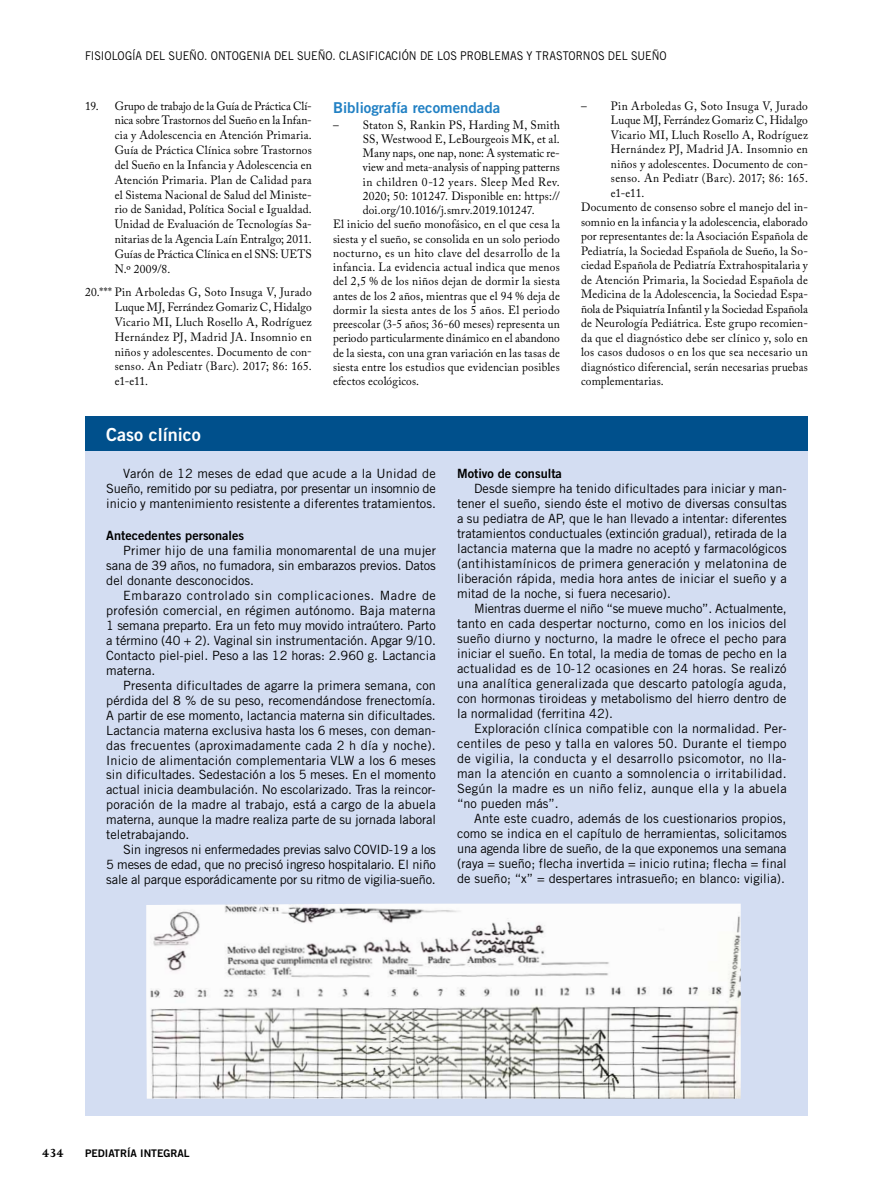
<style>
.page{position:relative;width:893px;height:1191px;background:#fff}
.page>*{position:absolute;margin:0;border:0;box-sizing:border-box;transform-origin:0 0}
.t1{font:18px "Trade Gothic Bold Two";color:#fff}
.t2{font:15px "Trade Gothic Bold Two";color:#2281c4}
.t3{font:700 13.5px "Joanna MT Std";color:#000}
.t4{font:12.75px/15px "Trade Gothic";color:#000;text-align:justify}
.t5{font:12.75px "Trade Gothic Bold Two";color:#000}
.t6{font:12px/14.9px "Adobe Caslon Pro";letter-spacing:.02em;color:#000;text-align:justify;scale:.95 1}
.t7{font:12px "Adobe Caslon Pro";color:#000;scale:.95 1}
.t8{font:12px "Trade Gothic";color:#000;scale:.9 1}
.t9{font:12px "Adobe Caslon Pro";letter-spacing:.04em;color:#000;scale:.95 1}
.t10{font:12px "Adobe Caslon Pro";letter-spacing:-.005em;color:#000;scale:.95 1}
.t11{font:12px "Adobe Caslon Pro";letter-spacing:.045em;color:#000;scale:.95 1}
.t12{font:10.5px "Trade Gothic Bold Two";color:#000}
</style>
<div class="page">
<div style="left:85px;top:448px;width:723px;height:667px;background:#d3ddf2"></div>
<div style="left:85px;top:416px;width:723px;height:34px;background:#00508c"></div>
<img style="left:146px;top:903px;width:595px;height:195px">
<p class="t8" style="left:85px;top:49px;width:648px">Fisiología del sueño. Ontogenia del sueño. Clasificación de los problemas y trastornos del sueño</p>
<p class="t6" style="left:115px;top:98px;width:209px;text-indent:-30px">19. Grupo de trabajo de la Guía de Práctica Clí&shy;nica sobre Trastornos del Sueño en la Infan&shy;cia y Adolescencia en Atención Primaria.<br>Guía de Práctica Clínica sobre Trastornos del Sueño en la Infancia y Adolescencia en Atención Primaria. Plan de Calidad para el Sistema Nacional de Salud del Ministe&shy;rio de Sanidad, Política Social e Igualdad.<br>Unidad de Evaluación de Tecnologías Sa&shy;nitarias de la Agencia Laín Entralgo; 2011.<br>Guías de Práctica Clínica en el SNS: UETS N.º 2009/8.</p>
<p class="t6" style="left:115px;top:284px;width:209px;text-indent:-30px">20.*** Pin Arboledas G, Soto Insuga V, Jurado Luque MJ, Ferrández Gomariz C, Hidalgo Vicario MI, Lluch Rosello A, Rodríguez Hernández PJ, Madrid JA. Insomnio en niños y adolescentes. Documento de con&shy;senso. An Pediatr (Barc). 2017; 86: 165. e1-e11.</p>
<h1 class="t1" style="left:106px;top:423px;width:96px">Caso clínico</h1>
<p class="t2" style="left:333px;top:98px;width:169px">Bibliografía recomendada</p>
<p class="t6" style="left:333px;top:117px;width:240px">– Staton S, Rankin PS, Harding M, Smith</p>
<p class="t6" style="left:363px;top:131px;width:209px">SS, Westwood E, LeBourgeois MK, et al.</p>
<p class="t10" style="left:363px;top:146px;width:209px">Many naps, one nap, none: A systematic re-</p>
<p class="t6" style="left:363px;top:160px;width:209px">view and meta-analysis of napping patterns</p>
<p class="t11" style="left:363px;top:174px;width:209px">in children 0-12 years. Sleep Med Rev.</p>
<p class="t6" style="left:363px;top:188px;width:209px">2020; 50: 101247. Disponible en: https://</p>
<p class="t6" style="left:363px;top:202px;width:182px">doi.org/10.1016/j.smrv.2019.101247.</p>
<p class="t6" style="left:333px;top:217px;width:240px">El inicio del sueño monofásico, en el que cesa la</p>
<p class="t6" style="left:333px;top:231px;width:240px">siesta y el sueño, se consolida en un solo periodo</p>
<p class="t9" style="left:333px;top:246px;width:240px">nocturno, es un hito clave del desarrollo de la</p>
<p class="t6" style="left:333px;top:259px;width:240px">infancia. La evidencia actual indica que menos</p>
<p class="t6" style="left:333px;top:274px;width:240px">del 2,5 % de los niños dejan de dormir la siesta</p>
<p class="t6" style="left:333px;top:288px;width:240px">antes de los 2 años, mientras que el 94 % deja de</p>
<p class="t6" style="left:333px;top:302px;width:240px">dormir la siesta antes de los 5 años. El periodo</p>
<p class="t6" style="left:333px;top:316px;width:240px">preescolar (3-5 años; 36-60 meses) representa un</p>
<p class="t7" style="left:333px;top:331px;width:240px">periodo particularmente dinámico en el abandono</p>
<p class="t6" style="left:333px;top:345px;width:240px">de la siesta, con una gran variación en las tasas de</p>
<p class="t6" style="left:333px;top:359px;width:240px">siesta entre los estudios que evidencian posibles</p>
<p class="t6" style="left:333px;top:373px;width:92px">efectos ecológicos.</p>
<p class="t6" style="left:581px;top:98px;width:240px">– Pin Arboledas G, Soto Insuga V, Jurado</p>
<p class="t6" style="left:611px;top:113px;width:209px">Luque MJ, Ferrández Gomariz C, Hidalgo</p>
<p class="t6" style="left:611px;top:127px;width:209px">Vicario MI, Lluch Rosello A, Rodríguez</p>
<p class="t6" style="left:611px;top:142px;width:209px">Hernández PJ, Madrid JA. Insomnio en</p>
<p class="t6" style="left:611px;top:156px;width:209px">niños y adolescentes. Documento de con-</p>
<p class="t6" style="left:611px;top:171px;width:209px">senso. An Pediatr (Barc). 2017; 86: 165.</p>
<p class="t6" style="left:611px;top:185px;width:37px">e1-e11.</p>
<p class="t6" style="left:581px;top:199px;width:240px">Documento de consenso sobre el manejo del in-</p>
<p class="t6" style="left:581px;top:214px;width:240px">somnio en la infancia y la adolescencia, elaborado</p>
<p class="t6" style="left:581px;top:228px;width:240px">por representantes de: la Asociación Española de</p>
<p class="t6" style="left:581px;top:243px;width:240px">Pediatría, la Sociedad Española de Sueño, la So-</p>
<p class="t6" style="left:581px;top:257px;width:240px">ciedad Española de Pediatría Extrahospitalaria y</p>
<p class="t6" style="left:581px;top:272px;width:240px">de Atención Primaria, la Sociedad Española de</p>
<p class="t6" style="left:581px;top:286px;width:240px">Medicina de la Adolescencia, la Sociedad Espa-</p>
<p class="t7" style="left:581px;top:301px;width:240px">ñola de Psiquiatría Infantil y la Sociedad Española</p>
<p class="t6" style="left:581px;top:315px;width:240px">de Neurología Pediátrica. Este grupo recomien-</p>
<p class="t6" style="left:581px;top:330px;width:240px">da que el diagnóstico debe ser clínico y, solo en</p>
<p class="t6" style="left:581px;top:344px;width:240px">los casos dudosos o en los que sea necesario un</p>
<p class="t6" style="left:581px;top:359px;width:240px">diagnóstico diferencial, serán necesarias pruebas</p>
<p class="t6" style="left:581px;top:373px;width:89px">complementarias.</p>
<p class="t4" style="left:106px;top:466px;width:331px;text-indent:17px">Varón de 12 meses de edad que acude a la Unidad de Sueño, remitido por su pediatra, por presentar un insomnio de inicio y mantenimiento resistente a diferentes tratamientos.</p>
<p class="t5" style="left:106px;top:527px;width:139px">Antecedentes personales</p>
<p class="t4" style="left:106px;top:542px;width:331px;text-indent:17px">Primer hijo de una familia monomarental de una mujer sana de 39 años, no fumadora, sin embarazos previos. Datos del donante desconocidos.</p>
<p class="t4" style="left:106px;top:587px;width:331px;text-indent:17px">Embarazo controlado sin complicaciones. Madre de profesión comercial, en régimen autónomo. Baja materna 1 semana preparto. Era un feto muy movido intraútero. Parto a término (40 + 2). Vaginal sin instrumentación. Apgar 9/10.<br>Contacto piel-piel. Peso a las 12 horas: 2.960 g. Lactancia materna.</p>
<p class="t4" style="left:106px;top:677px;width:331px;text-indent:17px">Presenta dificultades de agarre la primera semana, con pérdida del 8 % de su peso, recomendándose frenectomía.<br>A partir de ese momento, lactancia materna sin dificultades.<br>Lactancia materna exclusiva hasta los 6 meses, con deman&shy;das frecuentes (aproximadamente cada 2 h día y noche).<br>Inicio de alimentación complementaria VLW a los 6 meses sin dificultades. Sedestación a los 5 meses. En el momento actual inicia deambulación. No escolarizado. Tras la reincor&shy;poración de la madre al trabajo, está a cargo de la abuela materna, aunque la madre realiza parte de su jornada laboral teletrabajando.</p>
<p class="t4" style="left:106px;top:842px;width:331px;text-indent:17px">Sin ingresos ni enfermedades previas salvo COVID-19 a los 5 meses de edad, que no precisó ingreso hospitalario. El niño sale al parque esporádicamente por su ritmo de vigilia-sueño.</p>
<p class="t5" style="left:457px;top:466px;width:106px">Motivo de consulta</p>
<p class="t4" style="left:457px;top:481px;width:331px;text-indent:17px">Desde siempre ha tenido dificultades para iniciar y man&shy;tener el sueño, siendo éste el motivo de diversas consultas a su pediatra de AP, que le han llevado a intentar: diferentes tratamientos conductuales (extinción gradual), retirada de la lactancia materna que la madre no aceptó y farmacológicos (antihistamínicos de primera generación y melatonina de liberación rápida, media hora antes de iniciar el sueño y a mitad de la noche, si fuera necesario).</p>
<p class="t4" style="left:457px;top:601px;width:331px;text-indent:17px">Mientras duerme el niño “se mueve mucho”. Actualmente, tanto en cada despertar nocturno, como en los inicios del sueño diurno y nocturno, la madre le ofrece el pecho para iniciar el sueño. En total, la media de tomas de pecho en la actualidad es de 10-12 ocasiones en 24 horas. Se realizó una analítica generalizada que descarto patología aguda, con hormonas tiroideas y metabolismo del hierro dentro de la normalidad (ferritina 42).</p>
<p class="t4" style="left:457px;top:721px;width:331px;text-indent:17px">Exploración clínica compatible con la normalidad. Per&shy;centiles de peso y talla en valores 50. Durante el tiempo de vigilia, la conducta y el desarrollo psicomotor, no lla&shy;man la atención en cuanto a somnolencia o irritabilidad.<br>Según la madre es un niño feliz, aunque ella y la abuela “no pueden más”.</p>
<p class="t4" style="left:457px;top:811px;width:331px;text-indent:17px">Ante este cuadro, además de los cuestionarios propios, como se indica en el capítulo de herramientas, solicitamos una agenda libre de sueño, de la que exponemos una semana (raya = sueño; flecha invertida = inicio rutina; flecha = final de sueño; “x” = despertares intrasueño; en blanco: vigilia).</p>
<p class="t3" style="left:42px;top:1145px;width:23px">434</p>
<p class="t12" style="left:85px;top:1146px;width:106px">PEDIATRÍA INTEGRAL</p>
</div>
